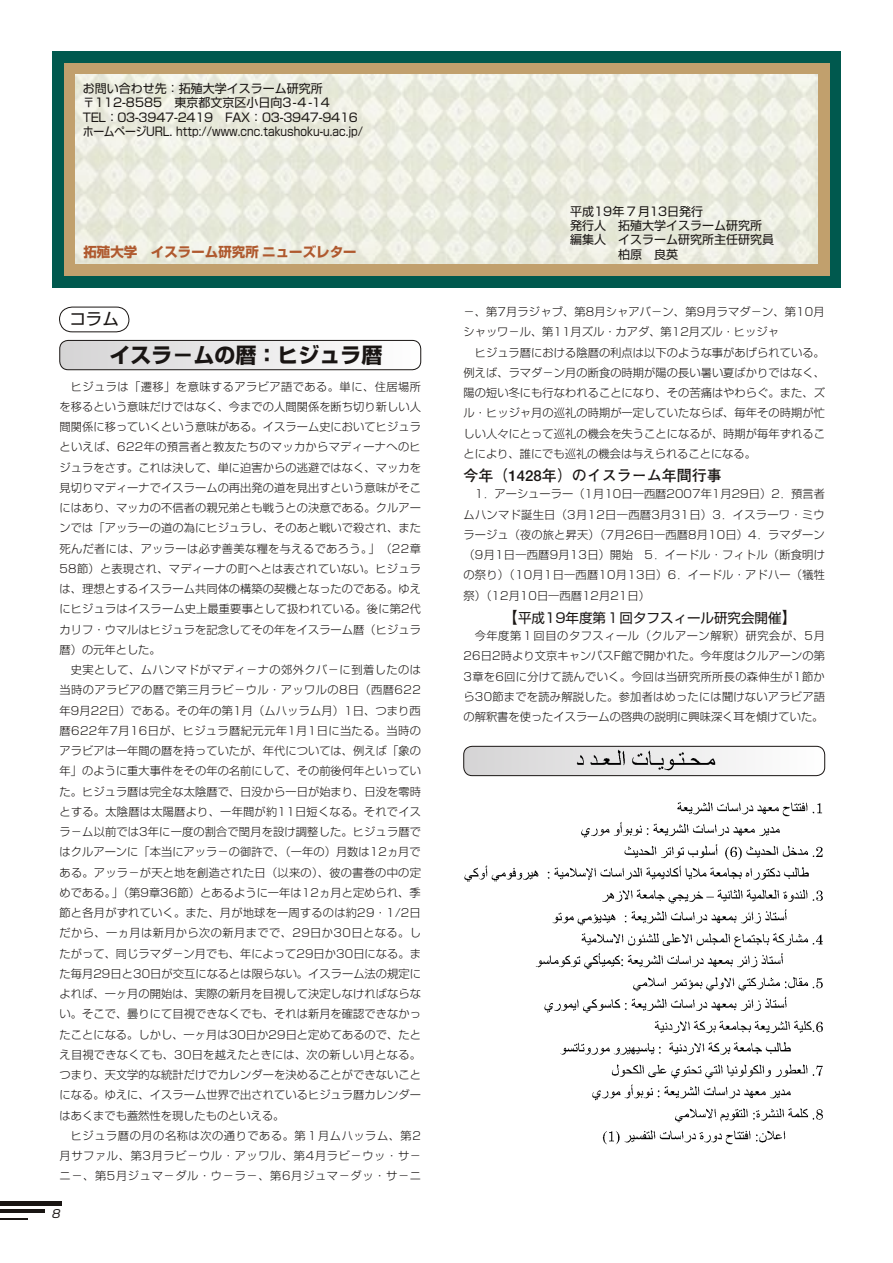
<style>
.page{position:relative;width:893px;height:1263px;background:#fff}
.page>*{position:absolute;margin:0;border:0;box-sizing:border-box;transform-origin:0 0}
.本文{font:700 21px "Shin Go";color:#191513}
.本文-2{font:16.5px "Shin Go";color:#191513}
.本文-3{font:700 15px "Futo Go B101";color:#191513}
.本文-4{font:13.5px "Shin Go";color:#191513}
.t1{font:700 13.5px "Shin Go";color:#af592e}
.t2{font:12px/14.2px "Shin Go";color:#191513}
.本文-5{font:300 11.25px/20.2px "Shin Go";letter-spacing:.005em;color:#191513;text-align:justify}
.t3{font:italic 11.25px "Shin Go";color:#191513}
.s1{font-size:15px}
</style>
<div class="page">
<hr style="left:0;top:1201px;width:62px;height:4px;background:#191513">
<hr style="left:0;top:1209px;width:45px;height:4px;background:#191513">
<svg style="left:0;top:1218px;width:28px;height:1px"></svg>
<div style="left:52px;top:51px;width:789px;height:236px;background:#00594e"></div>
<div style="left:64px;top:63px;width:765px;height:212px;background:#c1a06d"></div>
<img style="left:75px;top:74px;width:742px;height:190px">
<svg style="left:59px;top:340px;width:362px;height:30px"></svg>
<svg style="left:463px;top:746px;width:362px;height:30px"></svg>
<img style="left:574px;top:750px;width:141px;height:22px">
<img style="left:464px;top:802px;width:359px;height:342px">
<svg style="left:59px;top:306px;width:71px;height:26px"></svg>
<p class="t2" style="left:83px;top:81px;width:282px">お問い合わせ先：拓殖大学イスラーム研究所〒112-8585　東京都文京区小日向3-4-14<br>TEL：03-3947-2419　FAX：03-3947-9416ホームページURL. http://www.cnc.takushoku-u.ac.jp/</p>
<p class="t2" style="left:570px;top:203px;width:205px">平成19年 7 月13日発行<br>発行人　拓殖大学イスラーム研究所編集人　イスラーム研究所主任研究員</p>
<p class="t1" style="left:83px;top:243px;width:275px">拓殖大学　イスラーム研究所ニューズレター</p>
<p class="t2" style="left:570px;top:246px;width:109px">　　　　柏原　良英</p>
<p class="本文-2" style="left:69px;top:308px;width:51px">コラム</p>
<p class="本文" style="left:109px;top:341px;width:275px">イスラ－ムの暦：ヒジュラ暦</p>
<p class="本文-5" style="left:60px;top:376px;width:363px;text-indent:11px">ヒジュラは「遷移」を意味するアラビア語である。単に、住居場所を移るという意味だけではなく、今までの人間関係を断ち切り新しい人間関係に移っていくという意味がある。イスラーム史においてヒジュラといえば、622年の預言者と教友たちのマッカからマディーナへのヒジュラをさす。これは決して、単に迫害からの逃避ではなく、マッカを見切りマディーナでイスラームの再出発の道を見出すという意味がそこにはあり、マッカの不信者の親兄弟とも戦うとの決意である。クルアーンでは「アッラーの道の為にヒジュラし、そのあと戦いで殺され、また死んだ者には、アッラーは必ず善美な糧を与えるであろう。」（22章58節）と表現され、マディーナの町へとは表されていない。ヒジュラは、理想とするイスラーム共同体の構築の契機となったのである。ゆえにヒジュラはイスラーム史上最重要事として扱われている。後に第2代カリフ・ウマルはヒジュラを記念してその年をイスラーム暦（ヒジュラ暦）の元年とした。</p>
<p class="本文-5" style="left:60px;top:659px;width:363px;text-indent:11px">史実として、ムハンマドがマディ－ナの郊外クバ－に到着したのは当時のアラビアの暦で第三月ラビ－ウル・アッワルの8日（西暦622年9月22日）である。その年の第1月（ムハッラム月）1日、つまり西暦622年7月16日が、ヒジュラ暦紀元元年1月1日に当たる。当時のアラビアは一年間の暦を持っていたが、年代については、例えば「象の年」のように重大事件をその年の名前にして、その前後何年といっていた。ヒジュラ暦は完全な太陰暦で、日没から一日が始まり、日没を零時とする。太陰暦は太陽暦より、一年間が約11日短くなる。それでイスラ－ム以前では3年に一度の割合で閏月を設け調整した。ヒジュラ暦ではクルアーンに「本当にアッラ－の御許で、（一年の）月数は12ヵ月である。アッラ－が天と地を創造された日（以来の）、彼の書巻の中の定めである。」（第9章36節）とあるように一年は12ヵ月と定められ、季節と各月がずれていく。また、月が地球を一周するのは約29・1/2日だから、一ヵ月は新月から次の新月までで、29日か30日となる。したがって、同じラマダ－ン月でも、年によって29日か30日になる。また毎月29日と30日が交互になるとは限らない。イスラーム法の規定によれば、一ヶ月の開始は、実際の新月を目視して決定しなければならない。そこで、曇りにて目視できなくでも、それは新月を確認できなかったことになる。しかし、一ヶ月は30日か29日と定めてあるので、たとえ目視できなくても、30日を越えたときには、次の新しい月となる。つまり、天文学的な統計だけでカレンダーを決めることができないことになる。ゆえに、イスラーム世界で出されているヒジュラ暦カレンダーはあくまでも蓋然性を現したものといえる。</p>
<p class="本文-5" style="left:60px;top:1125px;width:363px;text-indent:11px">ヒジュラ暦の月の名称は次の通りである。第１月ムハッラム、第2月サファル、第3月ラビ－ウル・アッワル、第4月ラビ－ウッ・サ－ニ－、第5月ジュマ－ダル・ウ－ラ－、第6月ジュマ－ダッ・サ－ニ</p>
<p class="t3" style="left:51px;top:1206px;width:12px">8</p>
<p class="本文-5" style="left:463px;top:301px;width:363px">－、第7月ラジャブ、第8月シャアバ－ン、第9月ラマダ－ン、第10月シャッワ－ル、第11月ズル・カアダ、第12月ズル・ヒッジャ</p>
<p class="本文-5" style="left:463px;top:342px;width:363px;text-indent:11px">ヒジュラ暦における陰暦の利点は以下のような事があげられている。例えば、ラマダ－ン月の断食の時期が陽の長い暑い夏ばかりではなく、陽の短い冬にも行なわれることになり、その苦痛はやわらぐ。また、ズル・ヒッジャ月の巡礼の時期が一定していたならば、毎年その時期が忙しい人々にとって巡礼の機会を失うことになるが、時期が毎年ずれることにより、誰にでも巡礼の機会は与えられることになる。</p>
<p class="本文-3" style="left:463px;top:466px;width:260px">今年（1428年）のイスラーム年間行事</p>
<p class="本文-5" style="left:463px;top:484px;width:363px;text-indent:11px">1．アーシューラー（1月10日̶西暦2007年1月29日）2．預言者ムハンマド誕生日（3月12日̶西暦3月31日）3．イスラーワ・ミウラージュ（夜の旅と昇天）（7月26日̶西暦8月10日）4．ラマダーン（9月1日̶西暦9月13日）開始　5．イードル・フィトル（断食明けの祭り）（10月1日̶西暦10月13日）6．イードル・アドハー（犠牲祭）（12月10日̶西暦12月21日）</p>
<p class="本文-4" style="left:503px;top:609px;width:295px"><span class="s1">【</span>平成19年度第１回タフスィール研究会開催<span class="s1">】</span></p>
<p class="本文-5" style="left:463px;top:625px;width:363px;text-indent:11px">今年度第１回目のタフスィール（クルアーン解釈）研究会が、5月26日2時より文京キャンパスF館で開かれた。今年度はクルアーンの第3章を6回に分けて読んでいく。今回は当研究所所長の森伸生が1節から30節までを読み解説した。参加者はめったには聞けないアラビア語の解釈書を使ったイスラームの啓典の説明に興味深く耳を傾けていた。</p>
</div>
